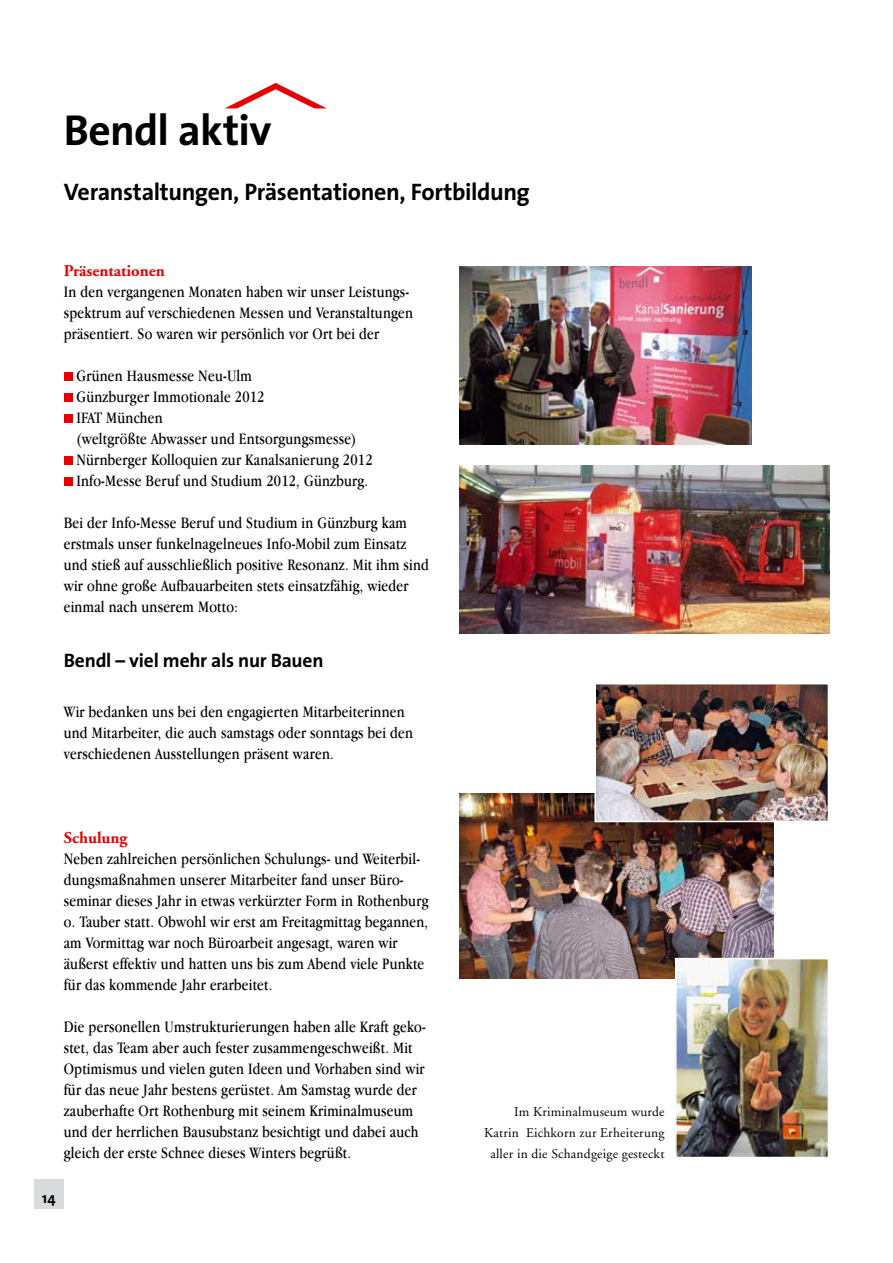
<style>
.page{position:relative;width:893px;height:1263px;background:#fff}
.page>*{position:absolute;margin:0;border:0;box-sizing:border-box;transform-origin:0 0}
.t1{font:700 43.5px "The Sans";letter-spacing:-.015em;color:#000}
.t2{font:700 24px "The Sans";letter-spacing:-.015em;color:#000}
.t3{font:700 19.5px "The Sans";letter-spacing:-.01em;color:#000}
.t4{font:16.5px/21px "Apple Garamond";letter-spacing:.015em;color:#000}
.t5{font:700 16.5px "Adobe Garamond";color:#e60004}
.t6{font:700 15px "The Sans";color:#000}
.t7{font:13.5px/21px "Adobe Garamond";letter-spacing:.015em;color:#000;text-align:right}
</style>
<div class="page">
<div style="left:34px;top:1179px;width:30px;height:30px;background:#d8dadc"></div>
<div style="left:64px;top:373px;width:8px;height:8px;background:#e60004"></div>
<div style="left:64px;top:394px;width:8px;height:8px;background:#e60004"></div>
<div style="left:64px;top:415px;width:8px;height:8px;background:#e60004"></div>
<div style="left:64px;top:457px;width:8px;height:8px;background:#e60004"></div>
<div style="left:64px;top:478px;width:8px;height:8px;background:#e60004"></div>
<svg style="left:225px;top:83px;width:101px;height:25px"></svg>
<img style="left:459px;top:266px;width:292px;height:178px">
<img style="left:459px;top:465px;width:370px;height:168px">
<img style="left:459px;top:793px;width:314px;height:186px">
<img style="left:678px;top:961px;width:148px;height:194px">
<div style="left:675px;top:958px;width:154px;height:200px;border:2px solid #fff"></div>
<img style="left:597px;top:686px;width:229px;height:133px">
<div style="left:594px;top:683px;width:235px;height:139px;border:2px solid #fff"></div>
<h1 class="t1" style="left:64px;top:94px;width:209px">Bendl aktiv</h1>
<h2 class="t2" style="left:64px;top:172px;width:468px">Veranstaltungen, Präsentationen, Fortbildung</h2>
<p class="t5" style="left:64px;top:262px;width:103px">Präsentationen</p>
<p class="t4" style="left:64px;top:281px;width:351px">In den vergangenen Monaten haben wir unser Leistungs&shy;spektrum auf verschiedenen Messen und Veranstaltungen präsentiert. So waren wir persönlich vor Ort bei der</p>
<p class="t4" style="left:76px;top:365px;width:298px">Grünen Hausmesse Neu-Ulm<br>Günzburger Immotionale 2012<br>IFAT München<br>(weltgrößte Abwasser und Entsorgungsmesse)<br>Nürnberger Kolloquien zur Kanalsanierung 2012<br>Info-Messe Beruf und Studium 2012, Günzburg.</p>
<p class="t4" style="left:64px;top:512px;width:367px">Bei der Info-Messe Beruf und Studium in Günzburg kam erstmals unser funkelnagelneues Info-Mobil zum Einsatz und stieß auf ausschließlich positive Resonanz. Mit ihm sind wir ohne große Aufbauarbeiten stets einsatzfähig, wieder einmal nach unserem Motto:</p>
<p class="t3" style="left:64px;top:644px;width:261px">Bendl – viel mehr als nur Bauen</p>
<p class="t4" style="left:64px;top:701px;width:351px">Wir bedanken uns bei den engagierten Mitarbeiterinnen und Mitarbeiter, die auch samstags oder sonntags bei den verschiedenen Ausstellungen präsent waren.</p>
<p class="t5" style="left:64px;top:829px;width:65px">Schulung</p>
<p class="t4" style="left:64px;top:848px;width:366px">Neben zahlreichen persönlichen Schulungs- und Weiterbil&shy;dungsmaßnahmen unserer Mitarbeiter fand unser Büro&shy;seminar dieses Jahr in etwas verkürzter Form in Rothenburg o. Tauber statt. Obwohl wir erst am Freitagmittag begannen, am Vormittag war noch Büroarbeit angesagt, waren wir äußerst effektiv und hatten uns bis zum Abend viele Punkte für das kommende Jahr erarbeitet.</p>
<p class="t4" style="left:64px;top:1016px;width:363px">Die personellen Umstrukturierungen haben alle Kraft geko&shy;stet, das Team aber auch fester zusammengeschweißt. Mit Optimismus und vielen guten Ideen und Vorhaben sind wir für das neue Jahr bestens gerüstet. Am Samstag wurde der zauberhafte Ort Rothenburg mit seinem Kriminalmuseum und der herrlichen Bausubstanz besichtigt und dabei auch gleich der erste Schnee dieses Winters begrüßt.</p>
<p class="t6" style="left:42px;top:1185px;width:15px">14</p>
<p class="t7" style="left:484px;top:1102px;width:182px">Im Kriminalmuseum wurde<br>Katrin Eichkorn zur Erheiterung aller in die Schandgeige gesteckt</p>
</div>
